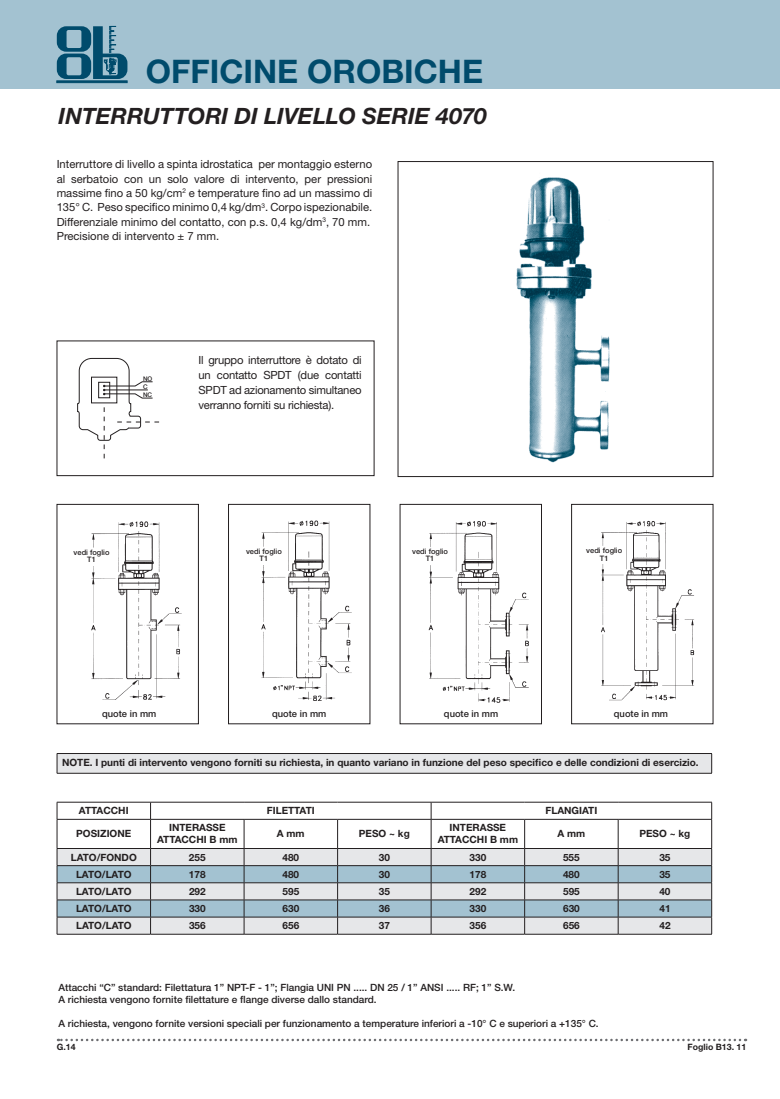
<style>
.page{position:relative;width:780px;height:1099px;background:#fff}
.page>*{position:absolute;margin:0;border:0;box-sizing:border-box;transform-origin:0 0}
.t1{font:700 32.5px "Helvetica Neue LT Std";color:#004b6c}
.t2{font:italic 700 22.5px "Helvetica Neue LT Std";color:#231f20}
.t3{font:11.25px/14.4px "Helvetica Neue LT Std";color:#231f20}
.t4{font:700 10px/12px "Helvetica Neue LT Std";color:#231f20;text-align:center}
.t5{font:500 10px/12px "Helvetica Neue LT Std";color:#231f20}
.t6{font:500 9.38px "Helvetica Neue LT Std";color:#231f20}
.t7{font:700 8.75px "Helvetica Neue LT Std";color:#231f20}
.t8{font:500 7.5px/7.5px "Helvetica Neue LT Std";color:#231f20;text-align:center}
.t9{font:500 6.25px/8.1px "Helvetica Neue";color:#231f20}
</style>
<div class="page">
<div style="left:0;top:0;width:780px;height:89px;background:#a3c2d1"></div>
<svg style="left:58px;top:1038px;width:688px;height:3px"></svg>
<hr style="left:57px;top:81px;width:70px;height:2px;background:#004b6c">
<svg style="left:57px;top:26px;width:70px;height:53px"></svg>
<img style="left:516px;top:177px;width:94px;height:286px">
<div style="left:57px;top:340px;width:317px;height:136px;border:1px solid #231f20"></div>
<svg style="left:77px;top:358px;width:82px;height:100px"></svg>
<div style="left:57px;top:753px;width:654px;height:20px;background:#e6e7e9"></div>
<hr style="left:57px;top:753px;width:655px;height:1px;background:#231f20">
<svg style="left:57px;top:754px;width:1px;height:19px"></svg>
<svg style="left:711px;top:753px;width:1px;height:20px"></svg>
<hr style="left:57px;top:773px;width:655px;height:1px;background:#231f20">
<svg style="left:57px;top:802px;width:655px;height:132px"></svg>
<hr style="left:57px;top:934px;width:93px;height:1px;background:#231f20">
<hr style="left:150px;top:934px;width:94px;height:1px;background:#231f20">
<hr style="left:244px;top:934px;width:93px;height:1px;background:#231f20">
<hr style="left:337px;top:934px;width:94px;height:1px;background:#231f20">
<hr style="left:431px;top:934px;width:93px;height:1px;background:#231f20">
<hr style="left:524px;top:934px;width:94px;height:1px;background:#231f20">
<hr style="left:618px;top:934px;width:94px;height:1px;background:#231f20">
<div style="left:57px;top:504px;width:142px;height:220px;border:1px solid #231f20"></div>
<div style="left:228px;top:504px;width:142px;height:220px;border:1px solid #231f20"></div>
<div style="left:571px;top:504px;width:142px;height:220px;border:1px solid #231f20"></div>
<img style="left:91px;top:521px;width:91px;height:179px">
<img style="left:261px;top:520px;width:91px;height:181px">
<img style="left:428px;top:521px;width:101px;height:182px">
<img style="left:601px;top:520px;width:94px;height:181px">
<div style="left:398px;top:161px;width:315px;height:316px;border:1px solid #231f20"></div>
<div style="left:243px;top:548px;width:41px;height:16px;background:#fff"></div>
<div style="left:409px;top:548px;width:42px;height:16px;background:#fff"></div>
<div style="left:583px;top:547px;width:41px;height:16px;background:#fff"></div>
<div style="left:71px;top:549px;width:41px;height:16px;background:#fff"></div>
<h1 class="t1" style="left:146px;top:51px;width:338px">OFFICINE OROBICHE</h1>
<h2 class="t2" style="left:59px;top:102px;width:429px">INTERRUTTORI DI LIVELLO SERIE 4070</h2>
<p class="t3" style="left:57px;top:157px;width:317px">Interruttore di livello a spinta idrostatica per montaggio esterno al serbatoio con un solo valore di intervento, per pressioni massime fino a 50 kg/cm<sup>2</sup> e temperature fino ad un massimo di 135° C. Peso specifico minimo 0,4 kg/dm<sup>3</sup>. Corpo ispezionabile.<br>Differenziale minimo del contatto, con p.s. 0,4 kg/dm<sup>3</sup>, 70 mm.<br>Precisione di intervento ± 7 mm.</p>
<p class="t9" style="left:143px;top:374px;width:11px">NO<br>C<br>NC</p>
<p class="t3" style="left:198px;top:352px;width:165px;line-height:15.1px;text-align:justify">Il gruppo interruttore è dotato di un contatto SPDT (due contatti SPDT ad azionamento simultaneo verranno forniti su richiesta).</p>
<p class="t8" style="left:74px;top:548px;width:37px">vedi foglio<br>T1</p>
<p class="t8" style="left:246px;top:547px;width:37px">vedi foglio<br>T1</p>
<p class="t8" style="left:412px;top:547px;width:37px">vedi foglio<br>T1</p>
<p class="t8" style="left:586px;top:546px;width:37px">vedi foglio<br>T1</p>
<p class="t6" style="left:102px;top:708px;width:56px">quote in mm</p>
<p class="t6" style="left:272px;top:708px;width:56px">quote in mm</p>
<p class="t6" style="left:444px;top:708px;width:56px">quote in mm</p>
<p class="t6" style="left:614px;top:708px;width:56px">quote in mm</p>
<p class="t4" style="left:62px;top:755px;width:638px">NOTE. I punti di intervento vengono forniti su richiesta, in quanto variano in funzione del peso specifico e delle condizioni di esercizio.</p>
<p class="t4" style="left:79px;top:804px;width:51px">ATTACCHI</p>
<p class="t4" style="left:267px;top:804px;width:49px">FILETTATI</p>
<p class="t4" style="left:545px;top:804px;width:53px">FLANGIATI</p>
<p class="t4" style="left:76px;top:827px;width:56px">POSIZIONE</p>
<p class="t4" style="left:157px;top:821px;width:82px">INTERASSE<br>ATTACCHI B mm</p>
<p class="t4" style="left:277px;top:827px;width:29px">A mm</p>
<p class="t4" style="left:359px;top:827px;width:52px">PESO ~ kg</p>
<p class="t4" style="left:437px;top:821px;width:82px">INTERASSE<br>ATTACCHI B mm</p>
<p class="t4" style="left:557px;top:827px;width:29px">A mm</p>
<p class="t4" style="left:639px;top:827px;width:52px">PESO ~ kg</p>
<p class="t4" style="left:71px;top:850px;width:67px">LATO/FONDO</p>
<p class="t4" style="left:189px;top:850px;width:18px">255</p>
<p class="t4" style="left:282px;top:850px;width:18px">480</p>
<p class="t4" style="left:379px;top:850px;width:13px">30</p>
<p class="t4" style="left:469px;top:850px;width:18px">330</p>
<p class="t4" style="left:563px;top:850px;width:18px">555</p>
<p class="t4" style="left:659px;top:850px;width:13px">35</p>
<p class="t4" style="left:76px;top:868px;width:57px">LATO/LATO</p>
<p class="t4" style="left:189px;top:868px;width:18px">178</p>
<p class="t4" style="left:282px;top:868px;width:18px">480</p>
<p class="t4" style="left:379px;top:868px;width:13px">30</p>
<p class="t4" style="left:469px;top:868px;width:18px">178</p>
<p class="t4" style="left:563px;top:868px;width:18px">480</p>
<p class="t4" style="left:659px;top:868px;width:13px">35</p>
<p class="t4" style="left:76px;top:885px;width:57px">LATO/LATO</p>
<p class="t4" style="left:189px;top:885px;width:18px">292</p>
<p class="t4" style="left:282px;top:885px;width:18px">595</p>
<p class="t4" style="left:379px;top:885px;width:13px">35</p>
<p class="t4" style="left:469px;top:885px;width:18px">292</p>
<p class="t4" style="left:563px;top:885px;width:18px">595</p>
<p class="t4" style="left:659px;top:885px;width:13px">40</p>
<p class="t4" style="left:76px;top:902px;width:57px">LATO/LATO</p>
<p class="t4" style="left:189px;top:902px;width:18px">330</p>
<p class="t4" style="left:282px;top:902px;width:18px">630</p>
<p class="t4" style="left:379px;top:902px;width:13px">36</p>
<p class="t4" style="left:469px;top:902px;width:18px">330</p>
<p class="t4" style="left:563px;top:902px;width:18px">630</p>
<p class="t4" style="left:659px;top:902px;width:13px">41</p>
<p class="t4" style="left:76px;top:919px;width:57px">LATO/LATO</p>
<p class="t4" style="left:189px;top:919px;width:18px">356</p>
<p class="t4" style="left:282px;top:919px;width:18px">656</p>
<p class="t4" style="left:379px;top:919px;width:13px">37</p>
<p class="t4" style="left:469px;top:919px;width:18px">356</p>
<p class="t4" style="left:563px;top:919px;width:18px">656</p>
<p class="t4" style="left:659px;top:919px;width:13px">42</p>
<p class="t5" style="left:58px;top:981px;width:458px">Attacchi “C” standard: Filettatura 1” NPT-F - 1”; Flangia UNI PN ..... DN 25 / 1” ANSI ..... RF; 1” S.W.<br>A richiesta vengono fornite filettature e flange diverse dallo standard.</p>
<p class="t5" style="left:58px;top:1017px;width:541px">A richiesta, vengono fornite versioni speciali per funzionamento a temperature inferiori a -10° C e superiori a +135° C.</p>
<p class="t7" style="left:57px;top:1041px;width:20px">G.14</p>
<p class="t7" style="left:687px;top:1041px;width:60px">Foglio B13. 11</p>
</div>
